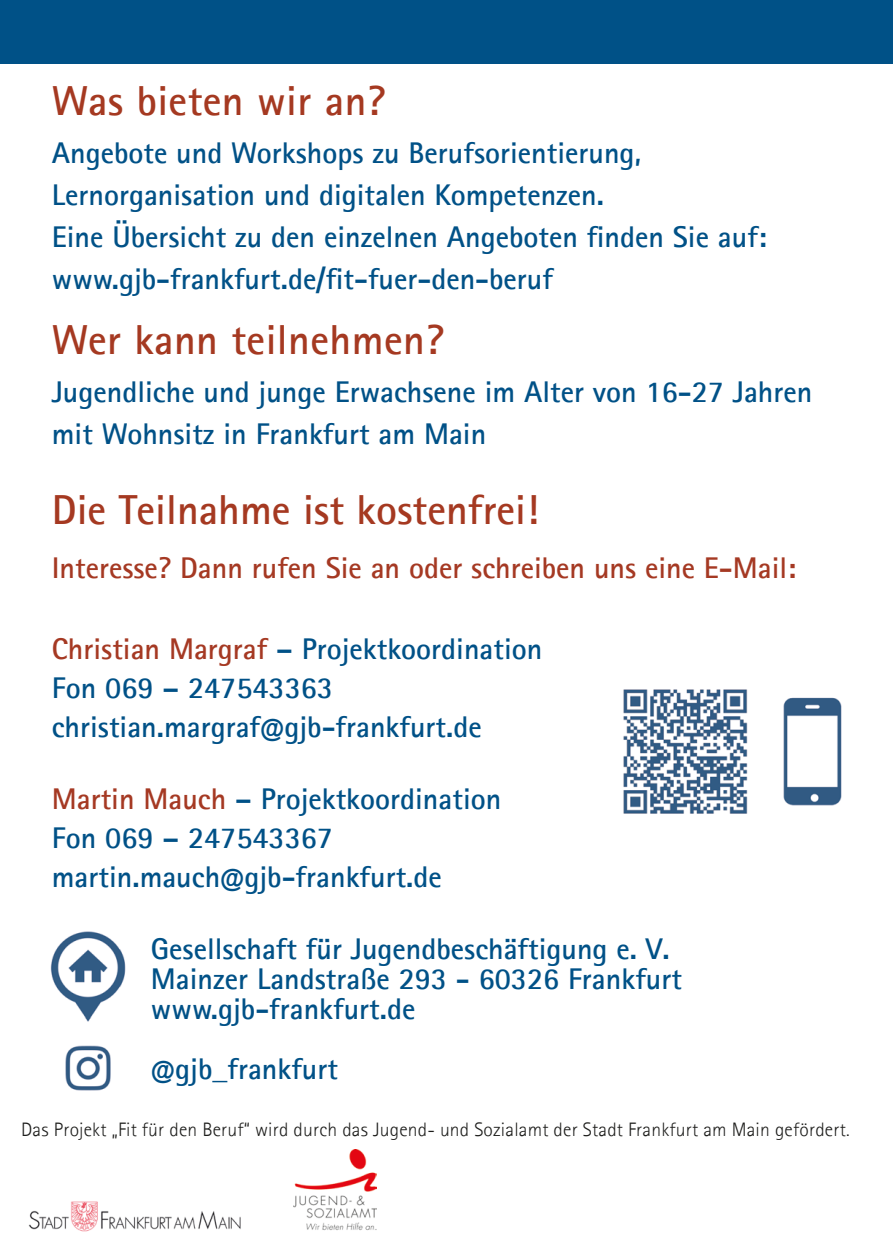
<style>
.page{position:relative;width:893px;height:1259px;background:#fff}
.page>*{position:absolute;margin:0;border:0;box-sizing:border-box;transform-origin:0 0}
.t1{font:700 42px "Rotis Sans Serif Pro";color:#a53921}
.t2{font:700 30px/42px "Rotis Sans Serif Pro";color:#005187}
.t3{font:700 30px "Rotis Sans Serif Pro";color:#a53923}
.t4{font:300 19.5px "Rotis Sans Serif Pro";letter-spacing:.01em;color:#1d1d1b}
.s1{color:#a53923}
</style>
<div class="page">
<img style="left:623px;top:689px;width:219px;height:125px">
<div style="left:0;top:0;width:893px;height:64px;background:#005187"></div>
<img style="left:50px;top:931px;width:76px;height:160px">
<img style="left:28px;top:1201px;width:213px;height:31px">
<img style="left:294px;top:1149px;width:83px;height:82px">
<h1 class="t1" style="left:52px;top:74px;width:335px">Was bieten wir an?</h1>
<p class="t2" style="left:52px;top:131px;width:716px">Angebote und Workshops zu Berufsorientierung, Lernorganisation und digitalen Kompetenzen.<br>Eine Übersicht zu den einzelnen Angeboten finden Sie auf: www.gjb-frankfurt.de/fit-fuer-den-beruf</p>
<h1 class="t1" style="left:52px;top:313px;width:394px">Wer kann teilnehmen?</h1>
<p class="t2" style="left:52px;top:370px;width:762px">Jugendliche und junge Erwachsene im Alter von 16-27 Jahren mit Wohnsitz in Frankfurt am Main</p>
<h1 class="t1" style="left:52px;top:484px;width:488px">Die Teilnahme ist kostenfrei!</h1>
<p class="t3" style="left:52px;top:549px;width:746px">Interesse? Dann rufen Sie an oder schreiben uns eine E-Mail:</p>
<p class="t2" style="left:52px;top:629px;width:492px;line-height:39px"><span class="s1">Christian Margraf</span> – Projektkoordination<br>Fon 069 – 247543363 christian.margraf@gjb-frankfurt.de</p>
<p class="t2" style="left:52px;top:779px;width:451px;line-height:39px"><span class="s1">Martin Mauch</span> – Projektkoordination<br>Fon 069 – 247543367 martin.mauch@gjb-frankfurt.de</p>
<p class="t2" style="left:151px;top:933px;width:533px;line-height:30px">Gesellschaft für Jugendbeschäftigung e. V.<br>Mainzer Landstraße 293 - 60326 Frankfurt www.gjb-frankfurt.de</p>
<p class="t2" style="left:151px;top:1047px;width:189px">@gjb_frankfurt</p>
<p class="t4" style="left:21px;top:1118px;width:830px">Das Projekt „Fit für den Beruf“ wird durch das Jugend- und Sozialamt der Stadt Frankfurt am Main gefördert.</p>
</div>
